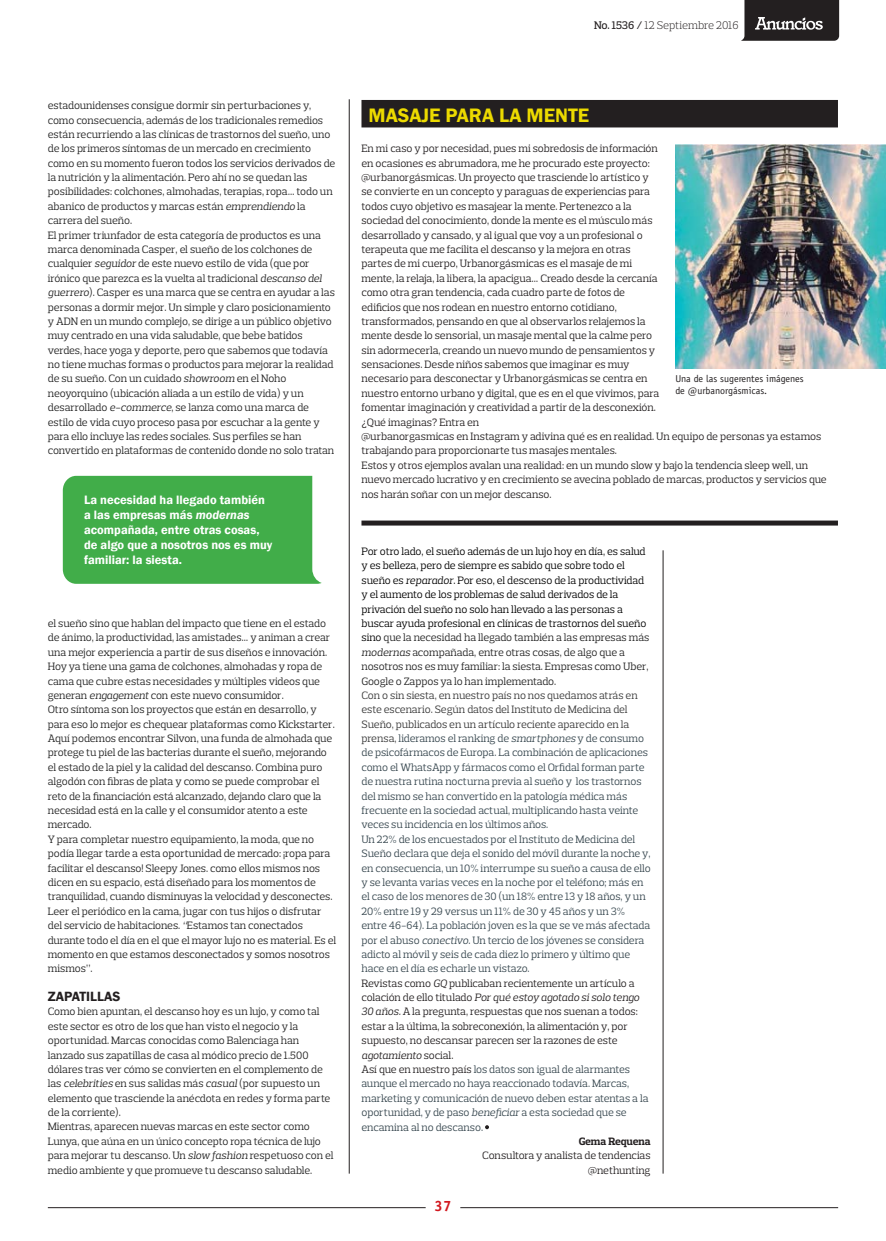
<style>
.page{position:relative;width:886px;height:1241px;background:#fff}
.page>*{position:absolute;margin:0;border:0;box-sizing:border-box;transform-origin:0 0}
.t1{font:600 20px "Franklin Gothic";color:#ecda00}
.t2{font:700 15px "Officina Sans Std";color:#d2181f}
.t3{font:600 13.75px "Franklin Gothic";color:#231f20}
.t4{font:600 12.5px/15px "Franklin Gothic";color:#fff}
.t5{font:300 11.25px "Prelo Slab";letter-spacing:-.01em;color:#231f20}
.t6{font:10.88px/14.4px "Prelo Slab";letter-spacing:-.01em;color:#222}
.t7{font:10.88px/14.4px "Prelo Slab";letter-spacing:-.01em;color:#37474f}
.t8{font:10.88px/14.4px "Prelo Slab";letter-spacing:-.01em;color:#231f20;text-align:right}
.t9{font:10.88px/14.4px "Prelo Slab";letter-spacing:-.01em;color:#000}
.t10{font:700 10.88px "Prelo Slab";color:#231f20}
.t11{font:10px/11.2px "Officina Sans Std";color:#231f20}
.s1{font-weight:500}
.s2{font-style:italic}
.s3{color:#222}
.s4{font-style:italic;color:#222}
.s5{color:#383838}
.s6{color:#231f20}
.s7{font-style:italic;color:#231f20}
</style>
<div class="page">
<svg style="left:741px;top:0;width:98px;height:41px;background:#3e3a3b"></svg>
<hr style="left:48px;top:1207px;width:378px;height:1px;background:#231f20">
<hr style="left:460px;top:1207px;width:378px;height:1px;background:#231f20">
<hr style="left:349px;top:99px;width:1px;height:1074px;background:#231f20">
<hr style="left:663px;top:550px;width:1px;height:623px;background:#231f20">
<svg style="left:485px;top:1125px;width:4px;height:3px"></svg>
<div style="left:361px;top:100px;width:477px;height:27px;background:#231f20"></div>
<div style="left:361px;top:520px;width:477px;height:5px;background:#231f20"></div>
<img style="left:675px;top:145px;width:211px;height:223px">
<div style="left:63px;top:476px;width:259px;height:107px;background:#41ad49"></div>
<p class="t5" style="left:594px;top:19px;width:146px"><span class="s1">No. 1536 /</span> 12 Septiembre 2016</p>
<p class="t6" style="left:48px;top:98px;width:289px">estadounidenses consigue dormir sin perturbaciones y, como consecuencia, además de los tradicionales remedios están recurriendo a las clínicas de trastornos del sueño, uno de los primeros síntomas de un mercado en crecimiento como en su momento fueron todos los servicios derivados de la nutrición y la alimentación. Pero ahí no se quedan las posibilidades: colchones, almohadas, terapias, ropa… todo un abanico de productos y marcas están <span class="s2">emprendiendo</span> la carrera del sueño.<br>El primer triunfador de esta categoría de productos es una marca denominada Casper, el sueño de los colchones de cualquier <span class="s2">seguidor</span> de este nuevo estilo de vida (que por irónico que parezca es la vuelta al tradicional <span class="s2">descanso del guerrero</span>). Casper es una marca que se centra en ayudar a las personas a dormir mejor. Un simple y claro posicionamiento y ADN en un mundo complejo, se dirige a un público objetivo muy centrado en una vida saludable, que bebe batidos verdes, hace yoga y deporte, pero que sabemos que todavía no tiene muchas formas o productos para mejorar la realidad de su sueño. Con un cuidado <span class="s2">showroom</span> en el Noho neoyorquino (ubicación aliada a un estilo de vida) y un desarrollado <span class="s2">e-commerce</span>, se lanza como una marca de estilo de vida cuyo proceso pasa por escuchar a la gente y para ello incluye las redes sociales. Sus perfiles se han convertido en plataformas de contenido donde no solo tratan</p>
<p class="t4" style="left:84px;top:492px;width:190px">La necesidad ha llegado también a las empresas más <span class="s2">modernas </span>acompañada, entre otras cosas, de algo que a nosotros nos es muy familiar: la siesta.</p>
<p class="t6" style="left:48px;top:616px;width:290px">el sueño sino que hablan del impacto que tiene en el estado de ánimo, la productividad, las amistades… y animan a crear una mejor experiencia a partir de sus diseños e innovación.<br>Hoy ya tiene una gama de colchones, almohadas y ropa de cama que cubre estas necesidades y múltiples videos que generan <span class="s2">engagement</span> con este nuevo consumidor.<br>Otro síntoma son los proyectos que están en desarrollo, y para eso lo mejor es chequear plataformas como Kickstarter.<br>Aquí podemos encontrar Silvon, una funda de almohada que protege tu piel de las bacterias durante el sueño, mejorando el estado de la piel y la calidad del descanso. Combina puro algodón con fibras de plata y como se puede comprobar el reto de la financiación está alcanzado, dejando claro que la necesidad está en la calle y el consumidor atento a este mercado.<br>Y para completar nuestro equipamiento, la moda, que no podía llegar tarde a esta oportunidad de mercado: ¡ropa para facilitar el descanso! Sleepy Jones. como ellos mismos nos dicen en su espacio, está diseñado para los momentos de tranquilidad, cuando disminuyas la velocidad y desconectes.<br>Leer el periódico en la cama, jugar con tus hijos o disfrutar del servicio de habitaciones. <span class="s2">“</span>Estamos tan conectados durante todo el día en el que el mayor lujo no es material. Es el momento en que estamos desconectados y somos nosotros mismos”.</p>
<p class="t3" style="left:48px;top:987px;width:74px">ZAPATILLAS</p>
<p class="t6" style="left:48px;top:1004px;width:287px">Como bien apuntan, el descanso hoy es un lujo, y como tal este sector es otro de los que han visto el negocio y la oportunidad. Marcas conocidas como Balenciaga han lanzado sus zapatillas de casa al módico precio de 1.500 dólares tras ver cómo se convierten en el complemento de las <span class="s2">celebrities</span> en sus salidas más <span class="s2">casual</span> (por supuesto un elemento que trasciende la anécdota en redes y forma parte de la corriente).<br>Mientras, aparecen nuevas marcas en este sector como Lunya, que aúna en un único concepto ropa técnica de lujo para mejorar tu descanso. Un <span class="s2">slow fashion</span> respetuoso con el medio ambiente y que promueve tu descanso saludable.</p>
<h1 class="t1" style="left:369px;top:103px;width:222px">MASAJE PARA LA MENTE</h1>
<p class="t8" style="left:361px;top:141px;width:467px;text-align:left">En mi caso y por necesidad, pues mi sobredosis de información<br>en ocasiones es abrumadora, me he procurado este proyecto:<br>@urbanorgásmicas. Un proyecto que trasciende lo artístico y<br>se convierte en un concepto y paraguas de experiencias para<br>todos cuyo objetivo es masajear la mente. Pertenezco a la<br>sociedad del conocimiento, donde la mente es el músculo más<br>desarrollado y cansado, y al igual que voy a un profesional o<br>terapeuta que me facilita el descanso y la mejora en otras<br>partes de mi cuerpo, Urbanorgásmicas es el masaje de mi<br>mente, la relaja, la libera, la apacigua… Creado desde la cercanía<br>como otra gran tendencia, cada cuadro parte de fotos de<br>edificios que nos rodean en nuestro entorno cotidiano,<br>transformados, pensando en que al observarlos relajemos la<br>mente desde lo sensorial, un masaje mental que la calme pero<br>sin adormecerla, creando un nuevo mundo de pensamientos y<br>sensaciones. Desde niños sabemos que imaginar es muy<br>necesario para desconectar y Urbanorgásmicas se centra en<br>nuestro entorno urbano y digital, que es en el que vivimos, para<br>fomentar imaginación y creatividad a partir de la desconexión.<br>¿Qué imaginas? Entra en<br>@urbanorgasmicas en Instagram y adivina qué es en realidad. Un equipo de personas ya estamos trabajando para proporcionarte tus masajes mentales.<br>Estos y otros ejemplos avalan una realidad: en un mundo slow y bajo la tendencia sleep well, un nuevo mercado lucrativo y en crecimiento se avecina poblado de marcas, productos y servicios que nos harán soñar con un mejor descanso.</p>
<p class="t11" style="left:675px;top:373px;width:130px">Una de las sugerentes imágenes de @urbanorgásmicas.</p>
<p class="t9" style="left:361px;top:544px;width:289px">Por otro lado, el sueño además de un lujo hoy en día, es salud y es belleza, pero de siempre es sabido que sobre todo el sueño es <span class="s2">reparador</span>. Por eso, el descenso de la productividad y el aumento de los problemas de salud derivados de la privación del sueño no solo han llevado a las personas a buscar ayuda profesional en clínicas de trastornos del sueño sino <span class="s3">que la necesidad ha llegado también a las empresas más </span><span class="s4">modernas</span> <span class="s3">acompañada, entre otras cosas, de algo que a nosotros nos es muy familiar: la siesta. Empresas como Uber, Google o Zappos ya lo han implementado.</span></p>
<p class="t7" style="left:361px;top:688px;width:291px"><span class="s5">Con o sin siesta, en nuestro país no nos quedamos atrás en este escenario. Según datos del Instituto de Medicina del Sueño, publicados en un artículo reciente aparecido en la prensa,</span> lideramos el ranking de <span class="s2">smartphones</span> y de consumo de psicofármacos de Europa. La combinación de aplicaciones como el WhatsApp y fármacos como el Orfidal forman parte de nuestra rutina nocturna previa al sueño y los trastornos del mismo se han convertido en la patología médica más frecuente en la sociedad actual, multiplicando hasta veinte veces su incidencia en los últimos años.<br>Un 22% de los encuestados por el Instituto de Medicina del Sueño declara que deja el sonido del móvil durante la noche y, en consecuencia, un 10% interrumpe su sueño a causa de ello y se levanta varias veces en la noche por el teléfono; más en el caso de los menores de 30 (un 18% entre 13 y 18 años, y un 20% entre 19 y 29 versus un 11% de 30 y 45 años y un 3% entre 46-64). La población joven es la que se ve más afectada por el abuso <span class="s2">conectivo</span>. Un tercio de los jóvenes se considera adicto al móvil y seis de cada diez lo primero y último que hace en el día es echarle un vistazo.<br><span class="s6">Revistas como</span> <span class="s7">GQ</span> <span class="s6">publicaban recientemente un artículo a colación de ello titulado</span> <span class="s7">Por qué estoy agotado si solo tengo 30 años.</span> <span class="s6">A la pregunta, respuestas que nos suenan a todos: estar a la última, la sobreconexión, la alimentación y, por supuesto, no descansar parecen ser la razones de este </span><span class="s7">agotamiento</span> <span class="s6">social.<br>Así que en nuestro país</span> los datos son igual de alarmantes aunque el mercado no haya reaccionado todavía. Marcas, marketing y comunicación de nuevo deben estar atentas a la oportunidad, y de paso <span class="s2">beneficiar</span> a esta sociedad que se encamina al no descanso.</p>
<p class="t10" style="left:579px;top:1134px;width:73px">Gema Requena</p>
<p class="t8" style="left:482px;top:1148px;width:170px">Consultora y analista de tendencias @nethunting</p>
<h2 class="t2" style="left:435px;top:1196px;width:18px">37</h2>
</div>
